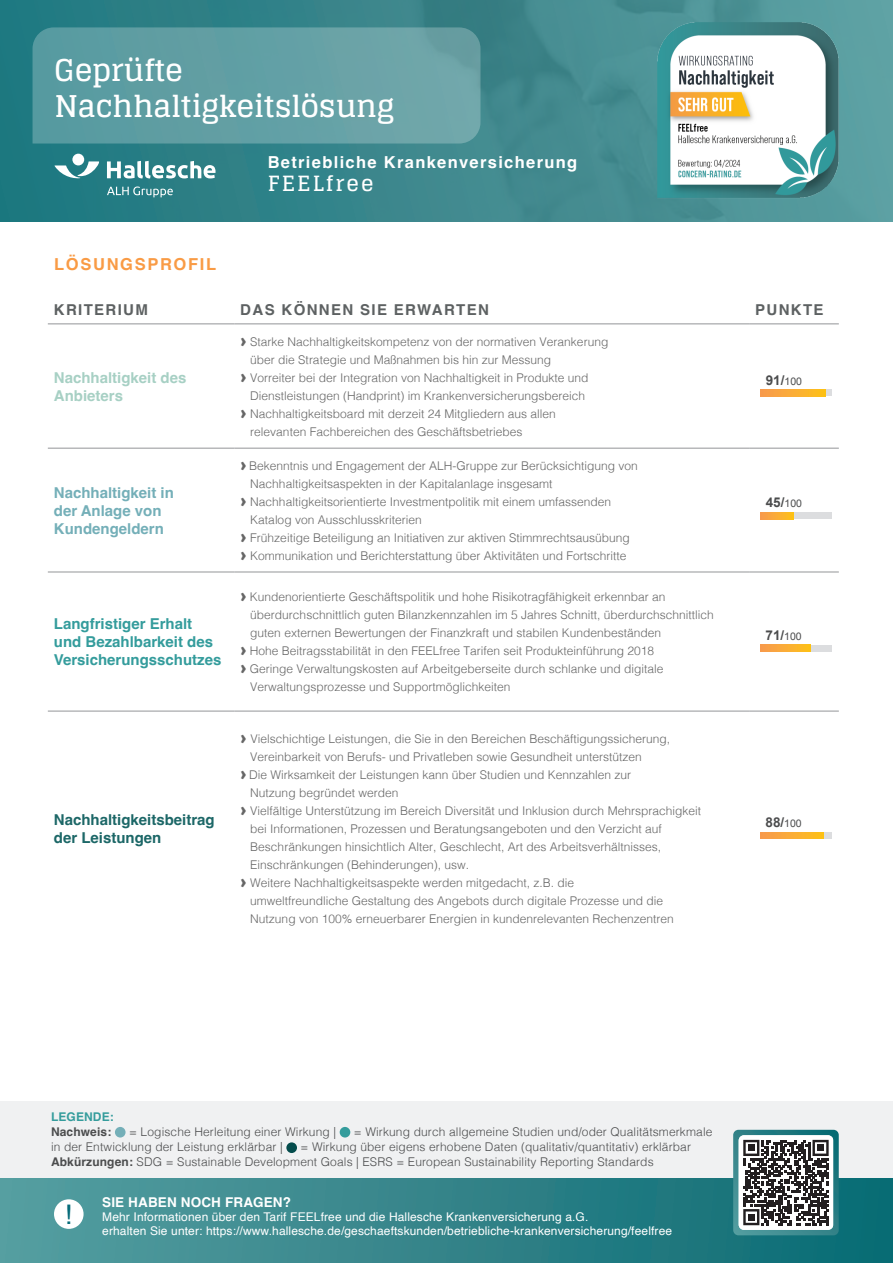
<style>
.page{position:relative;width:893px;height:1263px;background:#fff}
.page>*{position:absolute;margin:0;border:0;box-sizing:border-box;transform-origin:0 0}
.t1{font:700 30px "Glegoo";letter-spacing:-.01em;color:#fff}
.t2{font:27px "Arial";color:#056b79}
.t3{font:700 21px "Glegoo";letter-spacing:.1em;color:#fff}
.t4{font:700 16.5px "Helvetica";letter-spacing:.08em;color:#fff}
.t5{font:700 16.5px "Helvetica";letter-spacing:.1em;color:#f99b45}
.t6{font:700 15px/18px "Helvetica";color:#349c9c}
.t7{font:700 15px "Helvetica";color:#74afb8}
.t8{font:700 15px "Helvetica";letter-spacing:.09em;color:#5d6162}
.t9{font:700 15px/18px "Helvetica";color:#1c6767}
.t10{font:700 15px "Helvetica";color:#a7d0c4}
.t11{font:700 13.5px "Arial";color:#4b4c4d}
.t12{font:700 13.5px "Helvetica";letter-spacing:.01em;color:#fff}
.t13{font:300 12px/18px "Helvetica";color:#666}
.t14{font:300 12px "Helvetica";letter-spacing:.01em;color:#4b4c4d}
.t15{font:12px "Helvetica";letter-spacing:.01em;color:#fff}
.t16{font:700 12px "Helvetica";letter-spacing:.01em;color:#4b4c4d}
.t17{font:700 12px "Helvetica";letter-spacing:.01em;color:#349c9c}
.s1{font-weight:400;font-size:10.5px}
.s2{font-weight:700}
</style>
<div class="page">
<hr style="left:48px;top:324px;width:186px;height:1px;background:#939598">
<hr style="left:234px;top:324px;width:515px;height:1px;background:#939598">
<hr style="left:749px;top:324px;width:90px;height:1px;background:#939598">
<hr style="left:48px;top:448px;width:186px;height:1px;background:#939598">
<hr style="left:234px;top:448px;width:515px;height:1px;background:#939598">
<hr style="left:749px;top:448px;width:90px;height:1px;background:#939598">
<hr style="left:48px;top:572px;width:186px;height:1px;background:#939598">
<hr style="left:234px;top:572px;width:515px;height:1px;background:#939598">
<hr style="left:749px;top:572px;width:90px;height:1px;background:#939598">
<hr style="left:48px;top:711px;width:186px;height:1px;background:#939598">
<hr style="left:234px;top:711px;width:515px;height:1px;background:#939598">
<hr style="left:749px;top:711px;width:90px;height:1px;background:#939598">
<div style="left:760px;top:389px;width:71px;height:7px;background:#dcdddf"></div>
<svg style="left:760px;top:389px;width:66px;height:7px"></svg>
<div style="left:760px;top:512px;width:71px;height:7px;background:#dcdddf"></div>
<svg style="left:760px;top:512px;width:33px;height:7px"></svg>
<div style="left:760px;top:645px;width:71px;height:6px;background:#dcdddf"></div>
<svg style="left:760px;top:645px;width:51px;height:6px"></svg>
<div style="left:760px;top:832px;width:71px;height:7px;background:#dcdddf"></div>
<svg style="left:760px;top:832px;width:64px;height:7px"></svg>
<div style="left:0;top:1178px;width:893px;height:85px;background:linear-gradient(to right,#589ea0,#0a6a73)"></div>
<div style="left:54px;top:1199px;width:30px;height:30px;background:#fff;border-radius:50%"></div>
<div style="left:0;top:1101px;width:893px;height:77px;background:#f0f1f2"></div>
<div style="left:115px;top:1127px;width:11px;height:10px;background:#74afb8;border-radius:50%"></div>
<div style="left:340px;top:1127px;width:10px;height:10px;background:#349c9c;border-radius:50%"></div>
<div style="left:286px;top:1142px;width:11px;height:11px;background:#044c4c;border-radius:50%"></div>
<div style="left:0;top:0;width:893px;height:221px;background:linear-gradient(to right,#1e767e,#5b9b9d)"></div>
<svg style="left:33px;top:27px;width:447px;height:117px;background:#629fa4"></svg>
<svg style="left:107px;top:186px;width:66px;height:11px"></svg>
<svg style="left:107px;top:161px;width:109px;height:17px"></svg>
<div style="left:72px;top:154px;width:12px;height:11px;background:#fff;border-radius:50%"></div>
<svg style="left:55px;top:161px;width:44px;height:18px"></svg>
<img style="left:657px;top:23px;width:184px;height:176px">
<svg style="left:733px;top:1130px;width:106px;height:105px"></svg>
<div style="left:748px;top:1144px;width:7px;height:7px;background:#231f20"></div>
<div style="left:817px;top:1144px;width:7px;height:7px;background:#231f20"></div>
<div style="left:748px;top:1214px;width:7px;height:6px;background:#231f20"></div>
<p class="t1" style="left:55px;top:53px;width:130px">Geprüfte</p>
<p class="t1" style="left:55px;top:89px;width:341px">Nachhaltigkeitslösung</p>
<p class="t4" style="left:268px;top:152px;width:311px">Betriebliche Krankenversicherung</p>
<p class="t3" style="left:268px;top:171px;width:107px">FEELfree</p>
<p class="t5" style="left:54px;top:254px;width:163px">LÖSUNGSPROFIL</p>
<p class="t8" style="left:54px;top:300px;width:96px">KRITERIUM</p>
<p class="t8" style="left:240px;top:300px;width:250px">DAS KÖNNEN SIE ERWARTEN</p>
<p class="t8" style="left:755px;top:300px;width:70px">PUNKTE</p>
<p class="t10" style="left:54px;top:368px;width:134px">Nachhaltigkeit des</p>
<p class="t10" style="left:54px;top:386px;width:71px">Anbieters</p>
<p class="t7" style="left:54px;top:483px;width:122px">Nachhaltigkeit in</p>
<p class="t7" style="left:54px;top:501px;width:109px">der Anlage von</p>
<p class="t7" style="left:54px;top:519px;width:112px">Kundengeldern</p>
<p class="t6" style="left:54px;top:616px;width:140px">Langfristiger Erhalt</p>
<p class="t6" style="left:54px;top:634px;width:169px">und Bezahlbarkeit des<br>Versicherungsschutzes</p>
<p class="t9" style="left:54px;top:813px;width:162px">Nachhaltigkeitsbeitrag der Leistungen</p>
<p class="t13" style="left:250px;top:331px;width:360px">Starke Nachhaltigkeitskompetenz von der normativen Verankerung</p>
<p class="t13" style="left:250px;top:349px;width:302px">über die Strategie und Maßnahmen bis hin zur Messung</p>
<p class="t13" style="left:250px;top:367px;width:340px">Vorreiter bei der Integration von Nachhaltigkeit in Produkte und</p>
<p class="t13" style="left:250px;top:385px;width:336px">Dienstleistungen (Handprint) im Krankenversicherungsbereich</p>
<p class="t13" style="left:250px;top:403px;width:307px">Nachhaltigkeitsboard mit derzeit 24 Mitgliedern aus allen</p>
<p class="t13" style="left:250px;top:421px;width:274px">relevanten Fachbereichen des Geschäftsbetriebes</p>
<p class="t13" style="left:249px;top:455px;width:390px">Bekenntnis und Engagement der ALH-Gruppe zur Berücksichtigung von</p>
<p class="t13" style="left:250px;top:473px;width:304px">Nachhaltigkeitsaspekten in der Kapitalanlage insgesamt</p>
<p class="t13" style="left:250px;top:491px;width:362px">Nachhaltigkeitsorientierte Investmentpolitik mit einem umfassenden</p>
<p class="t13" style="left:250px;top:509px;width:173px">Katalog von Ausschlusskriterien</p>
<p class="t13" style="left:250px;top:527px;width:381px">Frühzeitige Beteiligung an Initiativen zur aktiven Stimmrechtsausübung</p>
<p class="t13" style="left:250px;top:545px;width:378px">Kommunikation und Berichterstattung über Aktivitäten und Fortschritte</p>
<p class="t13" style="left:250px;top:587px;width:417px">Kundenorientierte Geschäftspolitik und hohe Risikotragfähigkeit erkennbar an</p>
<p class="t13" style="left:250px;top:605px;width:465px">überdurchschnittlich guten Bilanzkennzahlen im 5 Jahres Schnitt, überdurchschnittlich</p>
<p class="t13" style="left:250px;top:623px;width:415px">guten externen Bewertungen der Finanzkraft und stabilen Kundenbeständen<br>Hohe Beitragsstabilität in den FEELfree Tarifen seit Produkteinführung 2018<br>Geringe Verwaltungskosten auf Arbeitgeberseite durch schlanke und digitale</p>
<p class="t13" style="left:250px;top:677px;width:262px">Verwaltungsprozesse und Supportmöglichkeiten</p>
<p class="t13" style="left:251px;top:729px;width:421px">Vielschichtige Leistungen, die Sie in den Bereichen Beschäftigungssicherung,</p>
<p class="t13" style="left:250px;top:747px;width:393px">Vereinbarkeit von Berufs- und Privatleben sowie Gesundheit unterstützen</p>
<p class="t13" style="left:249px;top:765px;width:384px">Die Wirksamkeit der Leistungen kann über Studien und Kennzahlen zur</p>
<p class="t13" style="left:250px;top:783px;width:150px">Nutzung begründet werden</p>
<p class="t13" style="left:250px;top:801px;width:452px">Vielfältige Unterstützung im Bereich Diversität und Inklusion durch Mehrsprachigkeit</p>
<p class="t13" style="left:250px;top:819px;width:413px">bei Informationen, Prozessen und Beratungsangeboten und den Verzicht auf</p>
<p class="t13" style="left:250px;top:837px;width:412px">Beschränkungen hinsichtlich Alter, Geschlecht, Art des Arbeitsverhältnisses,</p>
<p class="t13" style="left:250px;top:855px;width:220px">Einschränkungen (Behinderungen), usw.</p>
<p class="t13" style="left:250px;top:873px;width:326px">Weitere Nachhaltigkeitsaspekte werden mitgedacht, z.B. die</p>
<p class="t13" style="left:250px;top:891px;width:414px">umweltfreundliche Gestaltung des Angebots durch digitale Prozesse und die</p>
<p class="t13" style="left:250px;top:909px;width:425px">Nutzung von 100% erneuerbarer Energien in kundenrelevanten Rechenzentren</p>
<p class="t11" style="left:766px;top:371px;width:38px">91/<span class="s1">100</span></p>
<p class="t11" style="left:766px;top:494px;width:38px">45/<span class="s1">100</span></p>
<p class="t11" style="left:765px;top:626px;width:38px">71/<span class="s1">100</span></p>
<p class="t11" style="left:765px;top:813px;width:38px">88/<span class="s1">100</span></p>
<p class="t17" style="left:51px;top:1110px;width:64px">LEGENDE:</p>
<p class="t16" style="left:51px;top:1125px;width:62px">Nachweis:</p>
<p class="t14" style="left:129px;top:1122px;width:208px">= Logische Herleitung einer Wirkung |</p>
<p class="t14" style="left:354px;top:1122px;width:360px">= Wirkung durch allgemeine Studien und/oder Qualitätsmerkmale</p>
<p class="t14" style="left:51px;top:1137px;width:233px">in der Entwicklung der Leistung erklärbar |</p>
<p class="t14" style="left:301px;top:1137px;width:392px">= Wirkung über eigens erhobene Daten (qualitativ/quantitativ) erklärbar</p>
<p class="t14" style="left:51px;top:1152px;width:604px"><span class="s2">Abkürzungen:</span> SDG = Sustainable Development Goals | ESRS = European Sustainability Reporting Standards</p>
<p class="t2" style="left:65px;top:1197px;width:9px">!</p>
<p class="t12" style="left:102px;top:1193px;width:190px">SIE HABEN NOCH FRAGEN?</p>
<p class="t15" style="left:102px;top:1207px;width:488px">Mehr Informationen über den Tarif FEELfree und die Hallesche Krankenversicherung a.G.</p>
<p class="t15" style="left:102px;top:1222px;width:571px">erhalten Sie unter: https://www.hallesche.de/geschaeftskunden/betriebliche-krankenversicherung/feelfree</p>
</div>
